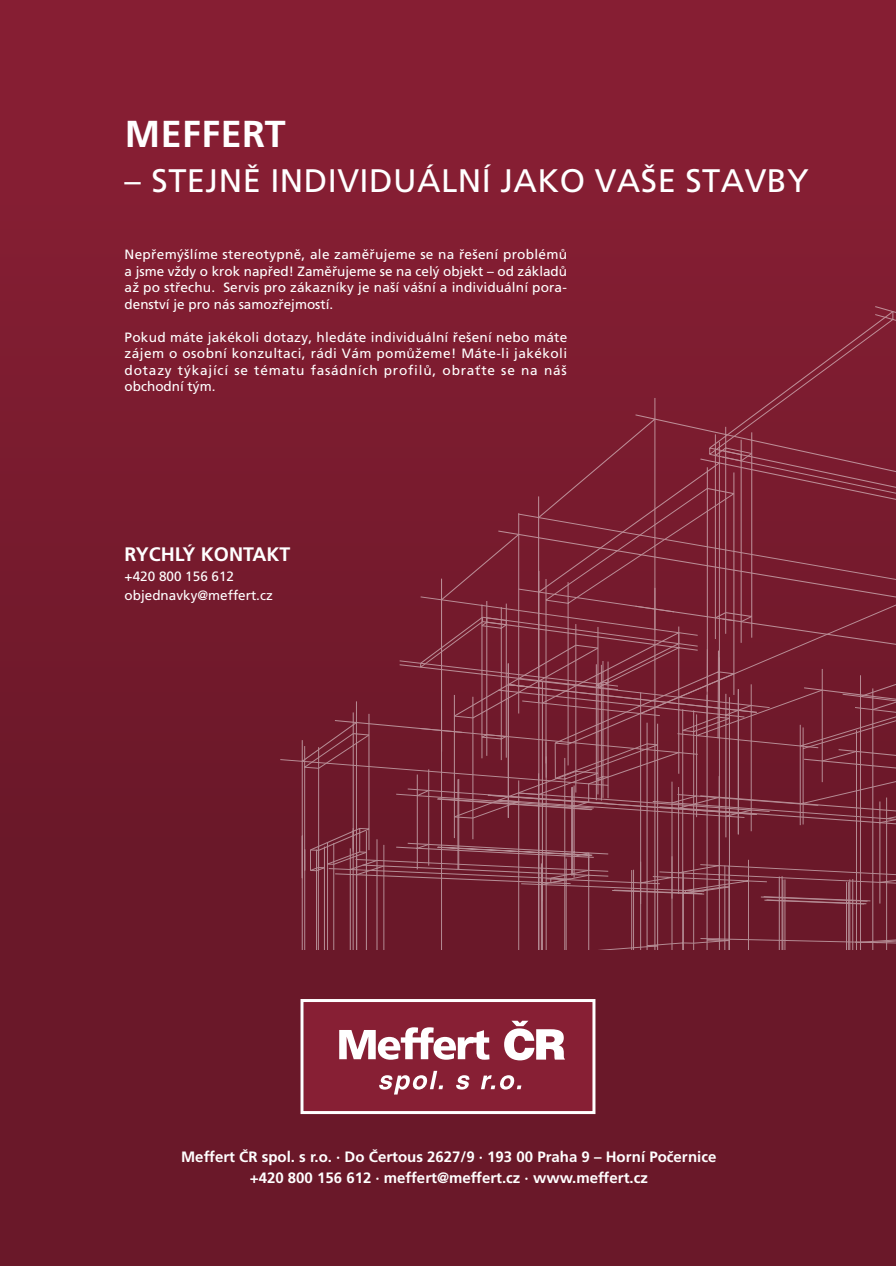
<style>
.page{position:relative;width:896px;height:1266px;background:#fff}
.page>*{position:absolute;margin:0;border:0;box-sizing:border-box;transform-origin:0 0}
.t1{font:700 37.5px "Frutiger CE";letter-spacing:.015em;color:#fff}
.t2{font:32.55px "Frutiger CE";letter-spacing:.015em;color:#fff}
.t3{font:700 19.5px "Frutiger CE";color:#fff}
.t4{font:700 15px/21px "Frutiger CE";color:#fff;text-align:center}
.t5{font:13.5px/16.5px "Frutiger CE";color:#fff;text-align:justify}
</style>
<div class="page">
<div style="left:0;top:0;width:895px;height:1265px;background:linear-gradient(to bottom,#871e34,#631626)"></div>
<svg style="left:299px;top:997px;width:298px;height:118px"></svg>
<svg style="left:280px;top:227px;width:615px;height:730px;background:#792133"></svg>
<h1 class="t1" style="left:125px;top:113px;width:162px">MEFFERT</h1>
<h2 class="t2" style="left:125px;top:163px;width:685px">– STEJNĚ INDIVIDUÁLNÍ JAKO VAŠE STAVBY</h2>
<p class="t5" style="left:125px;top:246px;width:444px">Nepřemýšlíme stereotypně, ale zaměřujeme se na řešení problémů a jsme vždy o krok napřed! Zaměřujeme se na celý objekt – od základů až po střechu. Servis pro zákazníky je naší vášní a individuální pora&shy;denství je pro nás samozřejmostí.</p>
<p class="t5" style="left:125px;top:329px;width:444px">Pokud máte jakékoli dotazy, hledáte individuální řešení nebo máte zájem o osobní konzultaci, rádi Vám pomůžeme! Máte-li jakékoli dotazy týkající se tématu fasádních profilů, obraťte se na náš obchodní tým.</p>
<h3 class="t3" style="left:125px;top:543px;width:167px">RYCHLÝ KONTAKT</h3>
<p class="t5" style="left:125px;top:566px;width:150px;line-height:19.5px">+420 800 156 612 objednavky@meffert.cz</p>
<p class="t4" style="left:181px;top:1146px;width:536px">Meffert ČR spol. s r.o. · Do Čertous 2627/9 · 193 00 Praha 9 – Horní Počernice +420 800 156 612 · meffert@meffert.cz · www.meffert.cz</p>
</div>
